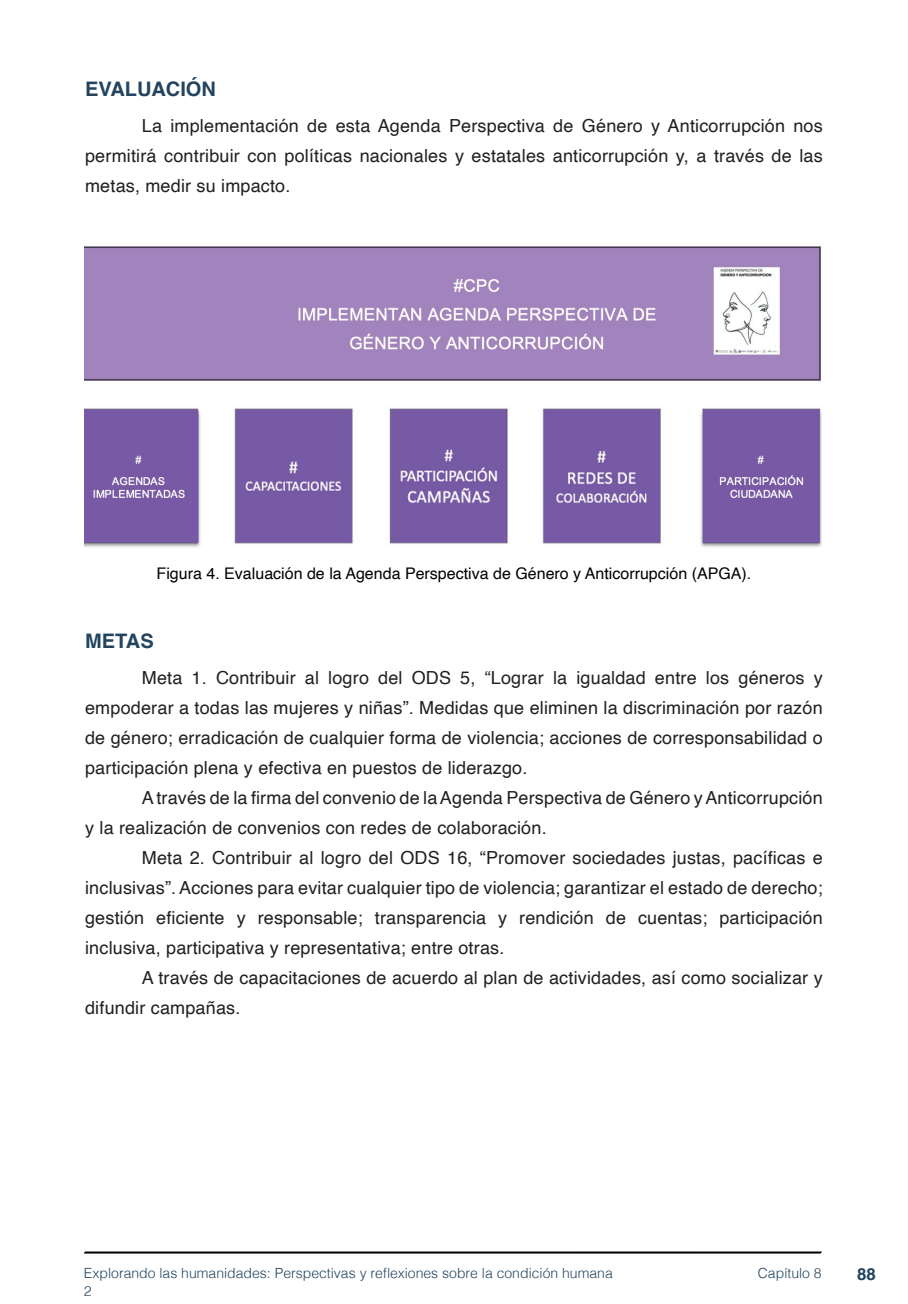
<style>
.page{position:relative;width:908px;height:1304px;background:#fff}
.page>*{position:absolute;margin:0;border:0;box-sizing:border-box;transform-origin:0 0}
.TITULOS{font:700 20px "Helvetica";color:#23445f}
.txt{font:18px/30px "Helvetica";letter-spacing:.01em;color:#231f20;text-align:justify}
.t1{font:700 16.8px "Helvetica";color:#23445f}
.imagens_graf_tab{font:16px "Helvetica";color:#000}
.t2{font:300 14px/18px "Helvetica";color:#23445f}
</style>
<div class="page">
<svg style="left:84px;top:1251px;width:737px;height:3px;background:#515151"></svg>
<img style="left:84px;top:246px;width:738px;height:302px">
<p class="TITULOS" style="left:85px;top:77px;width:132px">EVALUACIÓN</p>
<p class="txt" style="left:85px;top:111px;width:738px;text-indent:57px">La implementación de esta Agenda Perspectiva de Género y Anticorrupción nos permitirá contribuir con políticas nacionales y estatales anticorrupción y, a través de las metas, medir su impacto.</p>
<p class="imagens_graf_tab" style="left:156px;top:561px;width:596px">Figura 4. Evaluación de la Agenda Perspectiva de Género y Anticorrupción (APGA).</p>
<p class="TITULOS" style="left:85px;top:629px;width:70px">METAS</p>
<p class="txt" style="left:85px;top:663px;width:738px;text-indent:57px">Meta 1. Contribuir al logro del ODS 5, “Lograr la igualdad entre los géneros y empoderar a todas las mujeres y niñas”. Medidas que eliminen la discriminación por razón de género; erradicación de cualquier forma de violencia; acciones de corresponsabilidad o participación plena y efectiva en puestos de liderazgo.</p>
<p class="txt" style="left:85px;top:783px;width:738px;text-indent:57px">A través de la firma del convenio de la Agenda Perspectiva de Género y Anticorrupción y la realización de convenios con redes de colaboración.</p>
<p class="txt" style="left:85px;top:843px;width:738px;text-indent:57px">Meta 2. Contribuir al logro del ODS 16, “Promover sociedades justas, pacíficas e inclusivas”. Acciones para evitar cualquier tipo de violencia; garantizar el estado de derecho; gestión eficiente y responsable; transparencia y rendición de cuentas; participación inclusiva, participativa y representativa; entre otras.</p>
<p class="txt" style="left:85px;top:963px;width:738px;text-indent:57px">A través de capacitaciones de acuerdo al plan de actividades, así como socializar y difundir campañas.</p>
<p class="t2" style="left:84px;top:1263px;width:530px">Explorando las humanidades: Perspectivas y reflexiones sobre la condición humana<br>2</p>
<p class="t2" style="left:757px;top:1263px;width:65px">Capítulo 8</p>
<p class="t1" style="left:856px;top:1264px;width:20px">88</p>
</div>
